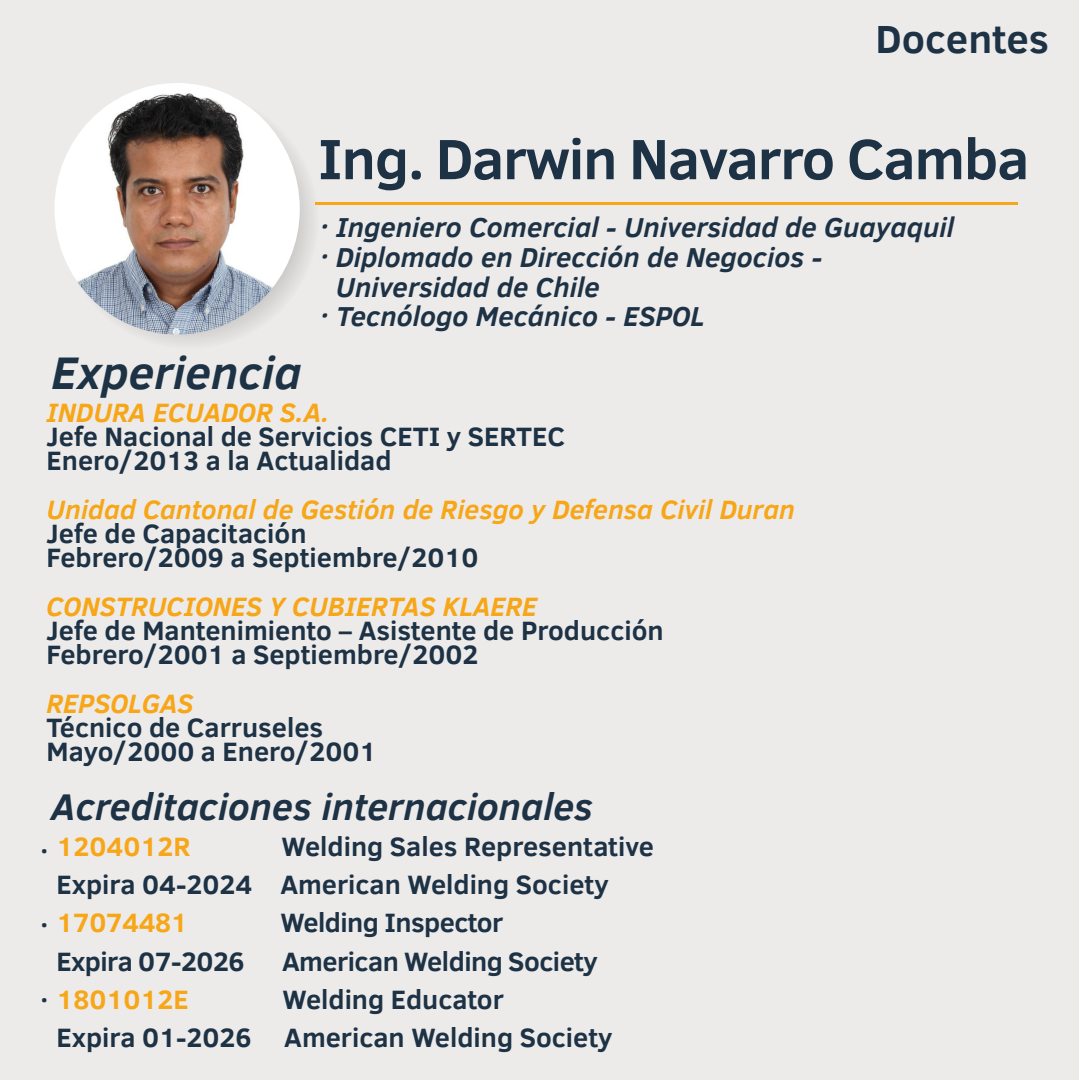
<style>
.page{position:relative;width:1080px;height:1080px;background:#fff}
.page>*{position:absolute;margin:0;border:0;box-sizing:border-box;transform-origin:0 0}
.t1{font:700 57.9px "Clear Sans";letter-spacing:-.02em;color:#1d3245}
.t2{font:italic 700 46.8px "Clear Sans";color:#1d3245}
.t3{font:700 40.2px "Clear Sans";color:#1d3245}
.t4{font:italic 700 38.1px "Clear Sans";color:#1d3245}
.t5{font:italic 700 28.1px "Clear Sans";color:#1d3245}
.t6{font:700 27.2px/24.3px "Clear Sans";color:#1d3245}
.t7{font:italic 700 27.2px "Clear Sans";color:#f7a617}
.t8{font:700 27.2px "Clear Sans";letter-spacing:-.02em;color:#1d3245}
.t9{font:700 27.2px "Clear Sans";color:#f7a617}
.t10{font:700 27.2px "Clear Sans";letter-spacing:-.02em;color:#f7a617}
.s1{color:#1d3245}
</style>
<div class="page">
<div style="left:0;top:0;width:1079px;height:1080px;background:#edebea"></div>
<div style="left:60px;top:90px;width:259px;height:259px;background:#e2e0df;border-radius:50%"></div>
<img style="left:55px;top:83px;width:245px;height:252px">
<hr style="left:315px;top:202px;width:703px;height:3px;background:#f7a617">
<h3 class="t3" style="left:876px;top:9px;width:174px">Docentes</h3>
<h2 class="t2" style="left:52px;top:338px;width:252px">Experiencia</h2>
<h1 class="t1" style="left:318px;top:117px;width:713px">Ing. Darwin Navarro Camba</h1>
<p class="t5" style="left:321px;top:206px;width:635px">· Ingeniero Comercial - Universidad de Guayaquil</p>
<p class="t5" style="left:321px;top:236px;width:503px">· Diplomado en Dirección de Negocios -</p>
<p class="t5" style="left:336px;top:266px;width:266px">Universidad de Chile</p>
<p class="t5" style="left:321px;top:296px;width:385px">· Tecnólogo Mecánico - ESPOL</p>
<p class="t7" style="left:47px;top:392px;width:284px">INDURA ECUADOR S.A.</p>
<p class="t6" style="left:47px;top:423px;width:520px">Jefe Nacional de Servicios CETI y SERTEC<br>Enero/2013 a la Actualidad</p>
<p class="t7" style="left:47px;top:489px;width:750px">Unidad Cantonal de Gestión de Riesgo y Defensa Civil Duran</p>
<p class="t6" style="left:47px;top:520px;width:434px">Jefe de Capacitación<br>Febrero/2009 a Septiembre/2010</p>
<p class="t7" style="left:47px;top:586px;width:492px">CONSTRUCIONES Y CUBIERTAS KLAERE</p>
<p class="t6" style="left:47px;top:617px;width:619px">Jefe de Mantenimiento – Asistente de Producción<br>Febrero/2001 a Septiembre/2002</p>
<p class="t7" style="left:47px;top:683px;width:148px">REPSOLGAS</p>
<p class="t6" style="left:47px;top:714px;width:331px">Técnico de Carruseles<br>Mayo/2000 a Enero/2001</p>
<h3 class="t4" style="left:51px;top:779px;width:543px">Acreditaciones internacionales</h3>
<p class="t6" style="left:56px;top:826px;width:599px;line-height:38.2px;text-indent:225px">Welding Sales Representative<br>Expira 04-2024 American Welding Society</p>
<p class="t10" style="left:56px;top:903px;width:133px">17074481</p>
<p class="t8" style="left:280px;top:903px;width:225px">Welding Inspector</p>
<p class="t8" style="left:56px;top:941px;width:190px">Expira 07-2026</p>
<p class="t8" style="left:282px;top:941px;width:317px">American Welding Society</p>
<p class="t9" style="left:40px;top:979px;width:150px"><span class="s1">·</span> 1801012E</p>
<p class="t9" style="left:56px;top:826px;width:136px">1204012R</p>
<p class="t6" style="left:40px;top:838px;width:9px">·</p>
<p class="t6" style="left:40px;top:912px;width:9px">·</p>
<p class="t6" style="left:56px;top:979px;width:558px;line-height:38.2px;text-indent:226px">Welding Educator<br>Expira 01-2026 American Welding Society</p>
</div>
